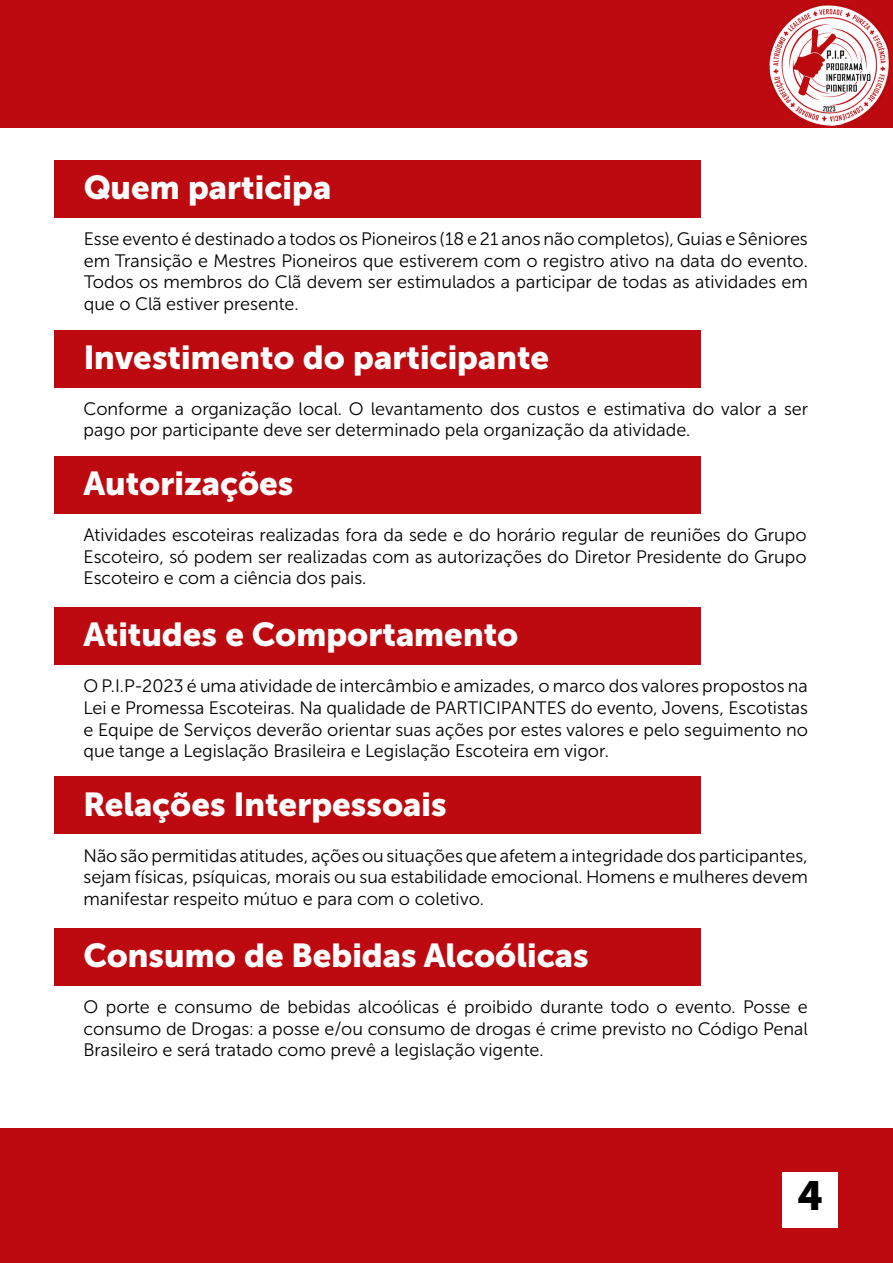
<style>
.page{position:relative;width:893px;height:1263px;background:#fff}
.page>*{position:absolute;margin:0;border:0;box-sizing:border-box;transform-origin:0 0}
.t1{font:40.5px "Museo Sans Cyrl 900";color:#000}
.t2{font:33px "Museo Sans Cyrl 900";color:#fff}
.t3{font:18px/21.6px "Museo Sans Cyrl 300";color:#000;text-align:justify}
</style>
<div class="page">
<div style="left:0;top:1128px;width:893px;height:135px;background:#bd0a10"></div>
<div style="left:0;top:0;width:893px;height:128px;background:#bd0a10"></div>
<div style="left:782px;top:1172px;width:56px;height:56px;background:#fff"></div>
<img style="left:770px;top:4px;width:119px;height:121px">
<div style="left:54px;top:330px;width:647px;height:58px;background:#bd0a10"></div>
<div style="left:54px;top:456px;width:646px;height:57px;background:#bd0a10"></div>
<div style="left:54px;top:607px;width:646px;height:58px;background:#bd0a10"></div>
<div style="left:54px;top:777px;width:646px;height:57px;background:#bd0a10"></div>
<div style="left:54px;top:928px;width:646px;height:57px;background:#bd0a10"></div>
<div style="left:54px;top:160px;width:646px;height:57px;background:#bd0a10"></div>
<h2 class="t2" style="left:84px;top:168px;width:249px">Quem participa</h2>
<p class="t3" style="left:84px;top:228px;width:726px">Esse evento é destinado a todos os Pioneiros (18 e 21 anos não completos), Guias e Sêniores em Transição e Mestres Pioneiros que estiverem com o registro ativo na data do evento.<br>Todos os membros do Clã devem ser estimulados a participar de todas as atividades em que o Clã estiver presente.</p>
<h2 class="t2" style="left:84px;top:338px;width:467px">Investimento do participante</h2>
<p class="t3" style="left:84px;top:398px;width:726px">Conforme a organização local. O levantamento dos custos e estimativa do valor a ser pago por participante deve ser determinado pela organização da atividade.</p>
<h2 class="t2" style="left:84px;top:465px;width:211px">Autorizações</h2>
<p class="t3" style="left:84px;top:524px;width:725px">Atividades escoteiras realizadas fora da sede e do horário regular de reuniões do Grupo Escoteiro, só podem ser realizadas com as autorizações do Diretor Presidente do Grupo Escoteiro e com a ciência dos pais.</p>
<h2 class="t2" style="left:84px;top:616px;width:436px">Atitudes e Comportamento</h2>
<p class="t3" style="left:84px;top:675px;width:726px">O P.I.P-2023 é uma atividade de intercâmbio e amizades, o marco dos valores propostos na Lei e Promessa Escoteiras. Na qualidade de PARTICIPANTES do evento, Jovens, Escotistas e Equipe de Serviços deverão orientar suas ações por estes valores e pelo seguimento no que tange a Legislação Brasileira e Legislação Escoteira em vigor.</p>
<h2 class="t2" style="left:84px;top:785px;width:364px">Relações Interpessoais</h2>
<p class="t3" style="left:84px;top:845px;width:726px">Não são permitidas atitudes, ações ou situações que afetem a integridade dos participantes, sejam físicas, psíquicas, morais ou sua estabilidade emocional. Homens e mulheres devem manifestar respeito mútuo e para com o coletivo.</p>
<h2 class="t2" style="left:84px;top:936px;width:507px">Consumo de Bebidas Alcoólicas</h2>
<p class="t3" style="left:84px;top:996px;width:726px">O porte e consumo de bebidas alcoólicas é proibido durante todo o evento. Posse e consumo de Drogas: a posse e/ou consumo de drogas é crime previsto no Código Penal Brasileiro e será tratado como prevê a legislação vigente.</p>
<h1 class="t1" style="left:797px;top:1173px;width:27px">4</h1>
</div>
